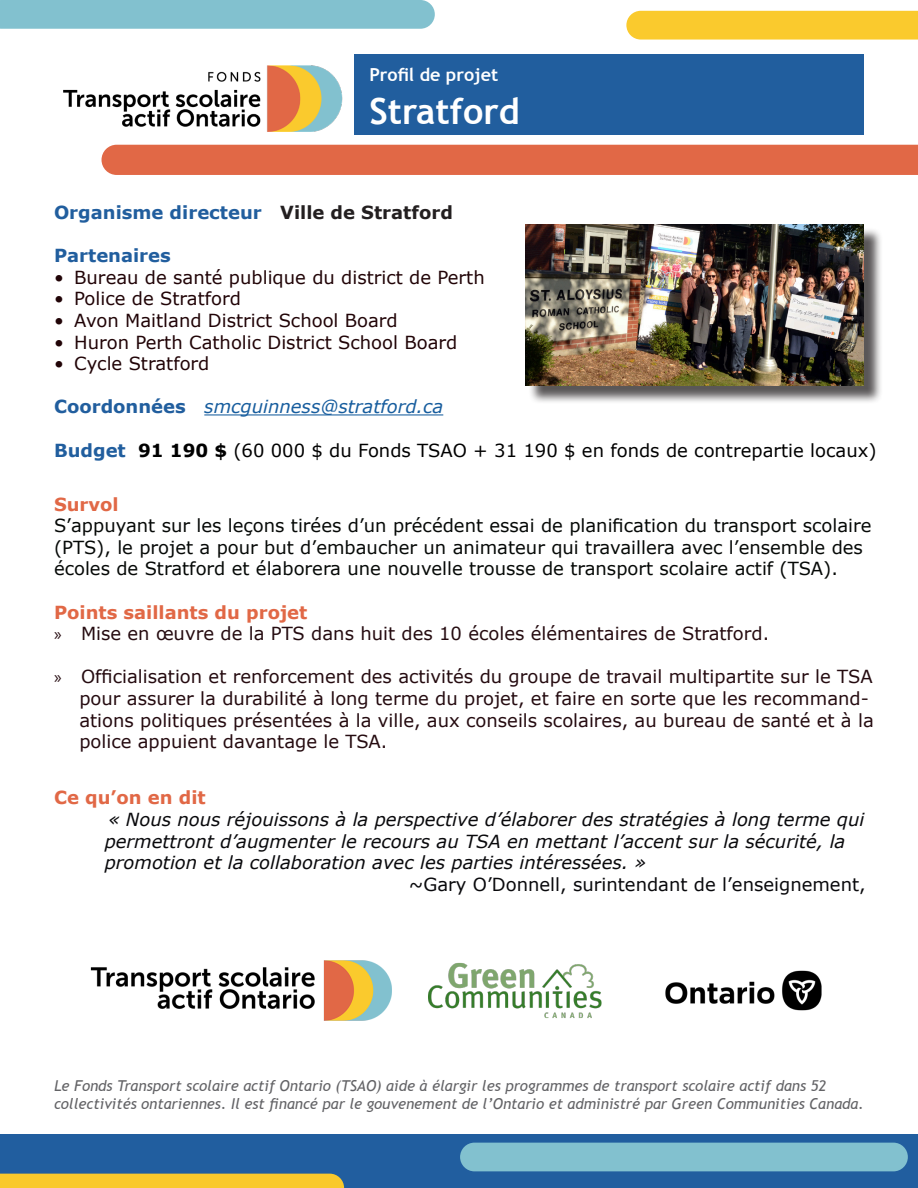
<style>
.page{position:relative;width:918px;height:1188px;background:#fff}
.page>*{position:absolute;margin:0;border:0;box-sizing:border-box;transform-origin:0 0}
.t1{font:700 36px "Trebuchet MS";color:#fff}
.t2{font:18px/21.6px "Verdana";color:#250b10}
.t3{font:18px/21.6px "Verdana";color:#060907}
.t4{font:italic 18px/21.6px "Verdana";color:#09090c}
.t5{font:18px "Verdana";color:#210407}
.t6{font:18px "Verdana";color:#000}
.t7{font:700 18px "Verdana";color:#215e9e}
.t8{font:18px "Verdana";color:#09090c}
.t9{font:italic 18px "Verdana";color:#175d9e}
.t10{font:700 18px "Verdana";color:#e16846}
.t11{font:700 18px "Trebuchet MS";color:#fff}
.t12{font:italic 15px/18px "Trebuchet MS";color:#636366}
.s1{color:#231f20}
.s2{font-weight:700;font-style:normal;color:#215e9e}
.s3{font-weight:700;color:#215e9e}
.s4{font-weight:700}
.s5{font-family:"Myriad Pro"}
.s6{font-weight:700;font-style:normal;color:#e16846}
</style>
<div class="page">
<div style="left:354px;top:54px;width:510px;height:81px;background:#215e9e"></div>
<div style="left:0;top:0;width:435px;height:29px;background:#82c1cf"></div>
<div style="left:626px;top:11px;width:292px;height:29px;background:#faca2d"></div>
<div style="left:0;top:1134px;width:918px;height:54px;background:#215e9f"></div>
<div style="left:460px;top:1143px;width:448px;height:28px;background:#82c1cf;border-radius:14px"></div>
<div style="left:0;top:1174px;width:344px;height:14px;background:#f9c92c"></div>
<hr style="left:204px;top:414px;width:239px;height:1px;background:#175d9e">
<div style="left:350px;top:145px;width:568px;height:30px;background:#e16846"></div>
<img style="left:90px;top:960px;width:732px;height:61px">
<img style="left:54px;top:19px;width:296px;height:156px">
<div style="left:528px;top:227px;width:355px;height:178px;background:#231f20;opacity:.75"></div>
<img style="left:526px;top:225px;width:338px;height:161px">
<p class="t11" style="left:369px;top:63px;width:131px">Profil de projet</p>
<p class="t1" style="left:369px;top:88px;width:152px">Stratford</p>
<p class="t7" style="left:54px;top:201px;width:400px">Organisme directeur <span class="s1">Ville de Stratford</span></p>
<p class="t7" style="left:54px;top:244px;width:118px">Partenaires</p>
<p class="t5" style="left:54px;top:266px;width:432px">• Bureau de santé publique du district de Perth</p>
<p class="t5" style="left:54px;top:287px;width:188px">• Police de Stratford</p>
<p class="t5" style="left:54px;top:309px;width:345px">• Avon Maitland District School Board</p>
<p class="t5" style="left:54px;top:331px;width:405px">• Huron Perth Catholic District School Board</p>
<p class="t5" style="left:54px;top:352px;width:157px">• Cycle Stratford</p>
<p class="t9" style="left:54px;top:395px;width:391px"><span class="s2">Coordonnées</span> smcguinness@stratford.ca</p>
<p class="t6" style="left:54px;top:439px;width:824px"><span class="s3">Budget</span> <span class="s4">91 190 $</span> (60 000 $ du Fonds TSAO + 31 190 $ en fonds de contrepartie locaux)</p>
<p class="t10" style="left:54px;top:492px;width:66px">Survol</p>
<p class="t3" style="left:54px;top:515px;width:819px">S’appuyant sur les leçons tirées d’un précédent essai de planification du transport scolaire (PTS), le projet a pour but d’embaucher un animateur qui travaillera avec l’ensemble des écoles de Stratford et élaborera une nouvelle trousse de transport scolaire actif (TSA).</p>
<p class="t10" style="left:54px;top:600px;width:255px">Points saillants du projet</p>
<p class="t2" style="left:54px;top:623px;width:717px"><span class="s5">»</span> Mise en œuvre de la PTS dans huit des 10 écoles élémentaires de Stratford.</p>
<p class="t2" style="left:79px;top:666px;width:796px;text-indent:-25px"><span class="s5">»</span> Officialisation et renforcement des activités du groupe de travail multipartite sur le TSA pour assurer la durabilité à long terme du projet, et faire en sorte que les recommand&shy;ations politiques présentées à la ville, aux conseils scolaires, au bureau de santé et à la police appuient davantage le TSA.</p>
<p class="t4" style="left:105px;top:787px;width:761px;text-indent:-51px"><span class="s6">Ce qu’on en dit<br></span>« Nous nous réjouissons à la perspective d’élaborer des stratégies à long terme qui permettront d’augmenter le recours au TSA en mettant l’accent sur la sécurité, la</p>
<p class="t4" style="left:105px;top:852px;width:543px">promotion et la collaboration avec les parties intéressées. »</p>
<p class="t8" style="left:409px;top:873px;width:458px">~Gary O’Donnell, surintendant de l’enseignement,</p>
<p class="t12" style="left:54px;top:1077px;width:811px">Le Fonds Transport scolaire actif Ontario (TSAO) aide à élargir les programmes de transport scolaire actif dans 52 collectivités ontariennes. Il est financé par le gouvenement de l’Ontario et administré par Green Communities Canada.</p>
</div>
